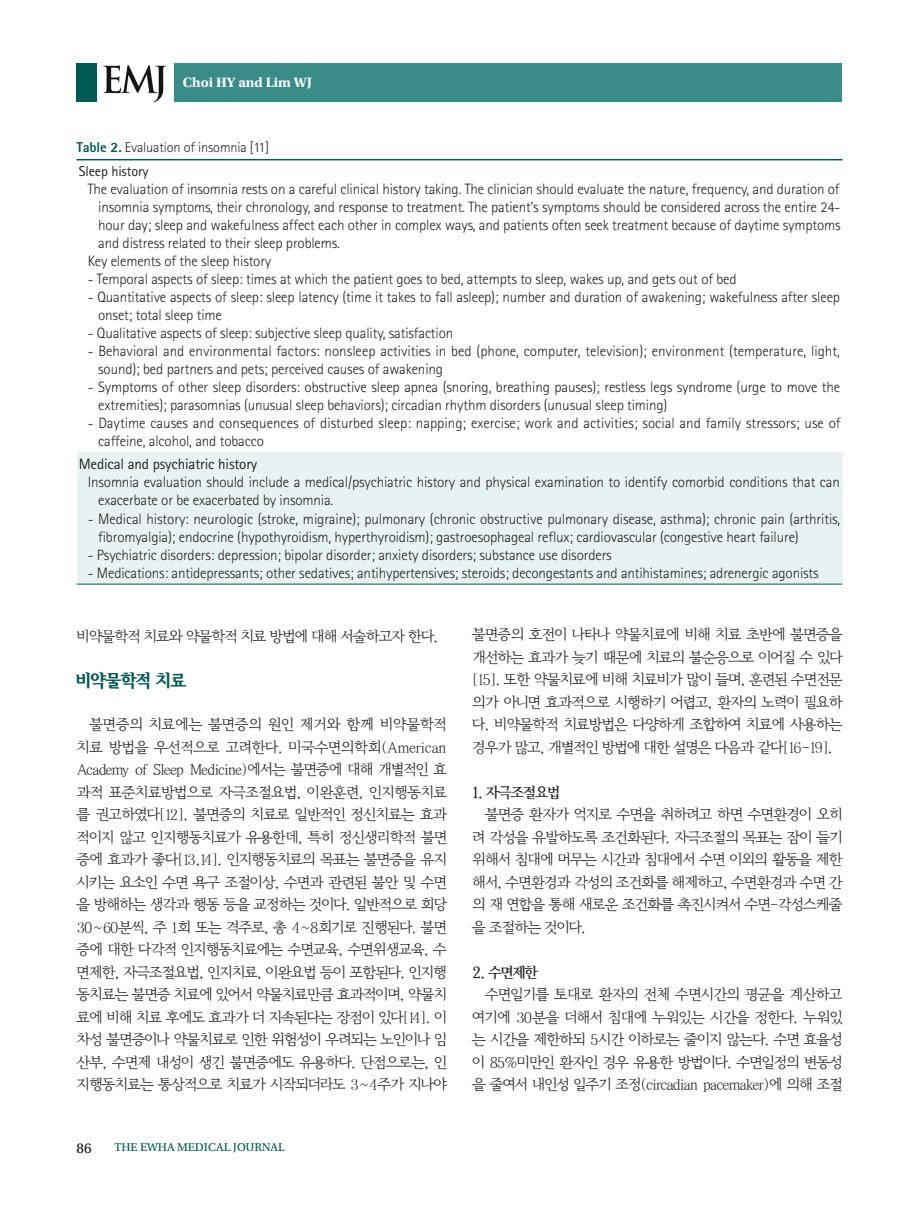
<style>
.page{position:relative;width:919px;height:1217px;background:#fff}
.page>*{position:absolute;margin:0;border:0;box-sizing:border-box;transform-origin:0 0}
.국문서론{font:18px "Y Batang 160";color:#005953}
.영문-표{font:300 15px/18px "Rotis Sans Serif Std";letter-spacing:-.01em;color:#231f20}
.국문본문{font:15px/22.5px "Y Batang 120";letter-spacing:-.035em;color:#231f20;text-align:justify}
.영문-표-2{font:15px "Rotis Sans Serif Std";letter-spacing:-.01em;color:#231f20}
.국문서론1{font:15px "Y Batang 140";letter-spacing:-.05em;color:#231f20}
.본문-페이지번호{font:15px "Utopia Std Capt";color:#231f20}
.영문-표-3{font:300 14.25px "Rotis Sans Serif Std";letter-spacing:-.01em;color:#231f20}
.머리말-홀수{font:700 14.25px "Utopia Std";color:#fff}
.영문-표-4{font:14.25px "Rotis Sans Serif Std";letter-spacing:-.01em;color:#231f20}
.본문-홈피{font:12px "Utopia Std Capt";color:#005953}
.s1{font-weight:800;color:#005953}
</style>
<div class="page">
<div style="left:174px;top:63px;width:668px;height:39px;background:#3b8b89"></div>
<div style="left:77px;top:63px;width:20px;height:39px;background:#005953"></div>
<img style="left:103px;top:65px;width:63px;height:37px">
<div style="left:77px;top:452px;width:765px;height:132px;background:#e8f2f2"></div>
<hr style="left:77px;top:159px;width:765px;height:1px;background:#005953">
<hr style="left:77px;top:583px;width:765px;height:1px;background:#005953">
<p class="머리말-홀수" style="left:183px;top:74px;width:130px">Choi HY and Lim WJ</p>
<p class="영문-표-3" style="left:77px;top:139px;width:194px"><span class="s1">Table 2.</span> Evaluation of insomnia [11]</p>
<p class="영문-표-4" style="left:79px;top:163px;width:71px">Sleep history</p>
<p class="영문-표" style="left:98px;top:180px;width:743px;text-align:justify;text-indent:-11px">The evaluation of insomnia rests on a careful clinical history taking. The clinician should evaluate the nature, frequency, and duration of insomnia symptoms, their chronology, and response to treatment. The patient’s symptoms should be considered across the entire 24- hour day; sleep and wakefulness affect each other in complex ways, and patients often seek treatment because of daytime symptoms and distress related to their sleep problems.</p>
<p class="영문-표" style="left:88px;top:252px;width:185px">Key elements of the sleep history</p>
<p class="영문-표" style="left:88px;top:270px;width:650px">- Temporal aspects of sleep: times at which the patient goes to bed, attempts to sleep, wakes up, and gets out of bed</p>
<p class="영문-표" style="left:98px;top:288px;width:743px;text-indent:-11px">- Quantitative aspects of sleep: sleep latency (time it takes to fall asleep); number and duration of awakening; wakefulness after sleep onset; total sleep time</p>
<p class="영문-표" style="left:88px;top:324px;width:367px">- Qualitative aspects of sleep: subjective sleep quality, satisfaction</p>
<p class="영문-표" style="left:98px;top:342px;width:743px;text-indent:-11px">- Behavioral and environmental factors: nonsleep activities in bed (phone, computer, television); environment (temperature, light, sound); bed partners and pets; perceived causes of awakening</p>
<p class="영문-표" style="left:98px;top:378px;width:743px;text-indent:-11px">- Symptoms of other sleep disorders: obstructive sleep apnea (snoring, breathing pauses); restless legs syndrome (urge to move the extremities); parasomnias (unusual sleep behaviors); circadian rhythm disorders (unusual sleep timing)</p>
<p class="영문-표" style="left:98px;top:414px;width:744px;text-indent:-11px">- Daytime causes and consequences of disturbed sleep: napping; exercise; work and activities; social and family stressors; use of caffeine, alcohol, and tobacco</p>
<p class="영문-표-2" style="left:79px;top:455px;width:180px">Medical and psychiatric history</p>
<p class="영문-표" style="left:98px;top:473px;width:743px;text-indent:-11px">Insomnia evaluation should include a medical/psychiatric history and physical examination to identify comorbid conditions that can exacerbate or be exacerbated by insomnia.</p>
<p class="영문-표" style="left:98px;top:509px;width:743px;text-indent:-11px">- Medical history: neurologic (stroke, migraine); pulmonary (chronic obstructive pulmonary disease, asthma); chronic pain (arthritis, fibromyalgia); endocrine (hypothyroidism, hyperthyroidism); gastroesophageal reflux; cardiovascular (congestive heart failure)</p>
<p class="영문-표" style="left:88px;top:545px;width:525px">- Psychiatric disorders: depression; bipolar disorder; anxiety disorders; substance use disorders</p>
<p class="영문-표" style="left:88px;top:563px;width:732px">- Medications: antidepressants; other sedatives; antihypertensives; steroids; decongestants and antihistamines; adrenergic agonists</p>
<p class="국문본문" style="left:77px;top:625px;width:363px">비약물학적 치료와 약물학적 치료 방법에 대해 서술하고자 한다.</p>
<p class="국문서론" style="left:77px;top:671px;width:111px">비약물학적 치료</p>
<p class="국문본문" style="left:77px;top:713px;width:372px;text-indent:13px">불면증의 치료에는 불면증의 원인 제거와 함께 비약물학적 치료 방법을 우선적으로 고려한다. 미국수면의학회(American Academy of Sleep Medicine)에서는 불면증에 대해 개별적인 효 과적 표준치료방법으로 자극조절요법, 이완훈련, 인지행동치료 를 권고하였다[12]. 불면증의 치료로 일반적인 정신치료는 효과 적이지 않고 인지행동치료가 유용한데, 특히 정신생리학적 불면 증에 효과가 좋다[13,14]. 인지행동치료의 목표는 불면증을 유지 시키는 요소인 수면 욕구 조절이상, 수면과 관련된 불안 및 수면 을 방해하는 생각과 행동 등을 교정하는 것이다. 일반적으로 회당 30~60분씩, 주 1회 또는 격주로, 총 4~8회기로 진행된다. 불면 증에 대한 다각적 인지행동치료에는 수면교육, 수면위생교육, 수 면제한, 자극조절요법, 인지치료, 이완요법 등이 포함된다. 인지행 동치료는 불면증 치료에 있어서 약물치료만큼 효과적이며, 약물치 료에 비해 치료 후에도 효과가 더 지속된다는 장점이 있다[14]. 이 차성 불면증이나 약물치료로 인한 위험성이 우려되는 노인이나 임 산부, 수면제 내성이 생긴 불면증에도 유용하다. 단점으로는, 인 지행동치료는 통상적으로 치료가 시작되더라도 3~4주가 지나야</p>
<p class="본문-페이지번호" style="left:77px;top:1139px;width:17px">86</p>
<p class="본문-홈피" style="left:114px;top:1140px;width:172px">THE EWHA MEDICAL JOURNAL</p>
<p class="국문본문" style="left:472px;top:623px;width:372px">불면증의 호전이 나타나 약물치료에 비해 치료 초반에 불면증을 개선하는 효과가 늦기 때문에 치료의 불순응으로 이어질 수 있다 [15]. 또한 약물치료에 비해 치료비가 많이 들며, 훈련된 수면전문 의가 아니면 효과적으로 시행하기 어렵고, 환자의 노력이 필요하 다. 비약물학적 치료방법은 다양하게 조합하여 치료에 사용하는 경우가 많고, 개별적인 방법에 대한 설명은 다음과 같다[16-19].</p>
<p class="국문서론1" style="left:472px;top:784px;width:89px">1. 자극조절요법</p>
<p class="국문본문" style="left:472px;top:803px;width:371px;text-indent:13px">불면증 환자가 억지로 수면을 취하려고 하면 수면환경이 오히 려 각성을 유발하도록 조건화된다. 자극조절의 목표는 잠이 들기 위해서 침대에 머무는 시간과 침대에서 수면 이외의 활동을 제한 해서, 수면환경과 각성의 조건화를 해제하고, 수면환경과 수면 간 의 재 연합을 통해 새로운 조건화를 촉진시켜서 수면-각성스케줄 을 조절하는 것이다.</p>
<p class="국문서론1" style="left:472px;top:964px;width:67px">2. 수면제한</p>
<p class="국문본문" style="left:472px;top:983px;width:371px;text-indent:13px">수면일기를 토대로 환자의 전체 수면시간의 평균을 계산하고 여기에 30분을 더해서 침대에 누워있는 시간을 정한다. 누워있 는 시간을 제한하되 5시간 이하로는 줄이지 않는다. 수면 효율성 이 85%미만인 환자인 경우 유용한 방법이다. 수면일정의 변동성 을 줄여서 내인성 일주기 조정(circadian pacemaker)에 의해 조절</p>
</div>
